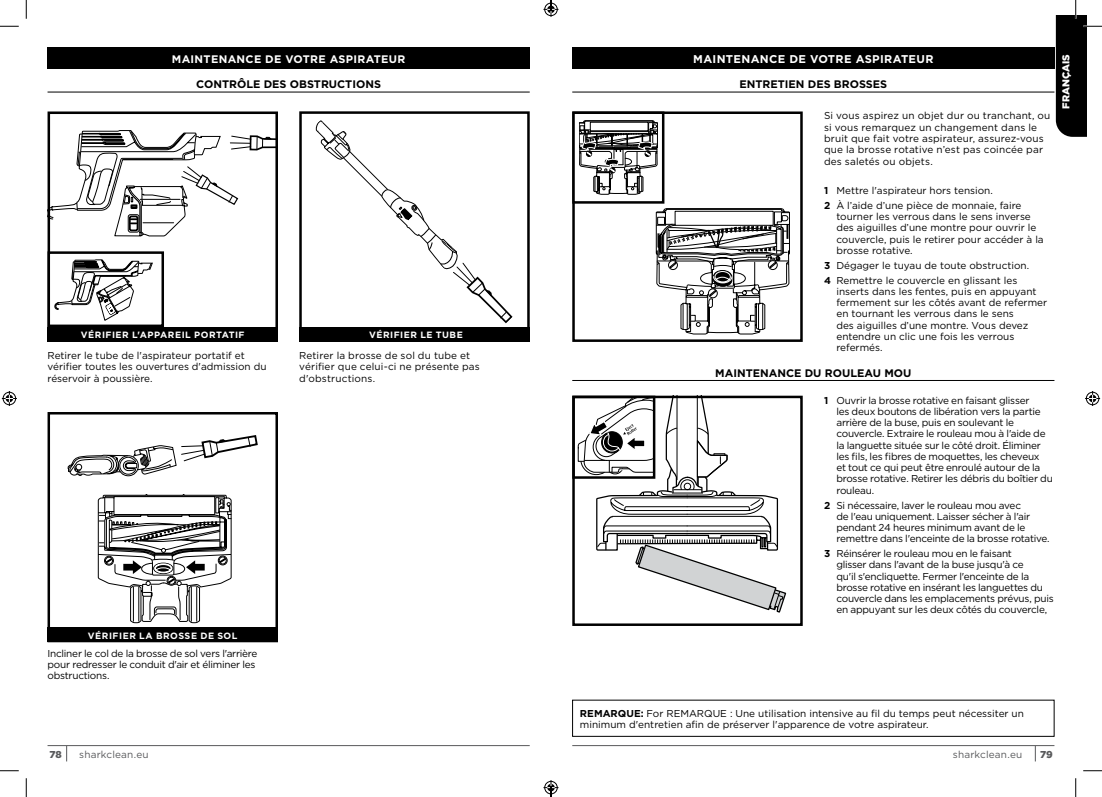
<style>
.page{position:relative;width:1102px;height:797px;background:#fff}
.page>*{position:absolute;margin:0;border:0;box-sizing:border-box;transform-origin:0 0}
.t1{font:700 11.25px "Gotham";letter-spacing:.03em;color:#fff}
.t2{font:700 11px "Gotham";color:#000}
.t3{font:700 11px "Gotham";letter-spacing:.03em;color:#fff}
.t4{font:10px/11.2px "Gotham";letter-spacing:-.015em;color:#000}
.t5{font:10px/11.2px "Gotham";letter-spacing:.015em;color:#000}
.t6{font:10px "Gotham";letter-spacing:.015em;color:#58595b}
.t7{font:900 10px "Gotham";color:#fff}
.t8{font:900 10px "Gotham";color:#58595b}
.t9{font:700 9.12px "Gotham";letter-spacing:.055em;color:#fff}
.s1{font-weight:700}
</style>
<div class="page">
<hr style="left:572px;top:745px;width:482px;height:1px;background:#58595b">
<hr style="left:48px;top:745px;width:481px;height:1px;background:#58595b">
<div style="left:572px;top:48px;width:482px;height:21px;background:#000"></div>
<hr style="left:48px;top:92px;width:481px;height:1px;background:#000">
<div style="left:48px;top:48px;width:481px;height:21px;background:#000"></div>
<svg style="left:315px;top:120px;width:198px;height:204px"></svg>
<div style="left:299px;top:111px;width:230px;height:231px;border:2px solid #000"></div>
<div style="left:48px;top:111px;width:230px;height:231px;border:3px solid #000"></div>
<svg style="left:48px;top:130px;width:230px;height:106px"></svg>
<div style="left:48px;top:327px;width:230px;height:15px;background:#000"></div>
<div style="left:299px;top:327px;width:230px;height:15px;background:#000"></div>
<div style="left:48px;top:412px;width:230px;height:230px;border:2px solid #000"></div>
<div style="left:48px;top:627px;width:230px;height:15px;background:#000"></div>
<svg style="left:98px;top:494px;width:133px;height:129px"></svg>
<hr style="left:572px;top:92px;width:482px;height:1px;background:#000">
<div style="left:49px;top:253px;width:114px;height:73px;background:#fff"></div>
<svg style="left:55px;top:259px;width:98px;height:61px"></svg>
<div style="left:48px;top:251px;width:116px;height:76px;border:2px solid #000"></div>
<svg style="left:68px;top:435px;width:190px;height:41px"></svg>
<svg style="left:655px;top:208px;width:134px;height:126px"></svg>
<div style="left:572px;top:111px;width:230px;height:231px;border:2px solid #000"></div>
<div style="left:572px;top:111px;width:92px;height:93px;border:2px solid #000"></div>
<svg style="left:579px;top:120px;width:78px;height:74px"></svg>
<hr style="left:572px;top:380px;width:482px;height:1px;background:#000">
<div style="left:572px;top:395px;width:230px;height:231px;border:2px solid #000"></div>
<div style="left:572px;top:395px;width:83px;height:84px;border:2px solid #000"></div>
<svg style="left:577px;top:395px;width:209px;height:217px"></svg>
<svg style="left:1034px;top:746px;width:1px;height:15px"></svg>
<svg style="left:66px;top:746px;width:1px;height:15px"></svg>
<svg style="left:0;top:25px;width:19px;height:2px"></svg>
<svg style="left:0;top:770px;width:19px;height:1px"></svg>
<svg style="left:1083px;top:770px;width:18px;height:1px"></svg>
<svg style="left:25px;top:0;width:2px;height:19px"></svg>
<svg style="left:25px;top:778px;width:2px;height:19px"></svg>
<svg style="left:1055px;top:0;width:46px;height:137px"></svg>
<svg style="left:1075px;top:778px;width:1px;height:19px"></svg>
<svg style="left:2px;top:391px;width:15px;height:15px"></svg>
<svg style="left:1085px;top:391px;width:14px;height:15px"></svg>
<svg style="left:543px;top:0;width:15px;height:17px"></svg>
<svg style="left:543px;top:780px;width:15px;height:17px"></svg>
<p class="t3" style="left:172px;top:51px;width:235px">MAINTENANCE DE VOTRE ASPIRATEUR</p>
<p class="t2" style="left:196px;top:77px;width:186px">CONTRÔLE DES OBSTRUCTIONS</p>
<p class="t9" style="left:81px;top:329px;width:165px">VÉRIFIER L'APPAREIL PORTATIF</p>
<p class="t9" style="left:369px;top:329px;width:95px">VÉRIFIER LE TUBE</p>
<p class="t4" style="left:48px;top:350px;width:220px">Retirer le tube de l'aspirateur portatif et vérifier toutes les ouvertures d'admission du réservoir à poussière.</p>
<p class="t5" style="left:299px;top:350px;width:182px">Retirer la brosse de sol du tube et vérifier que celui-ci ne présente pas d'obstructions.</p>
<p class="t9" style="left:88px;top:629px;width:151px">VÉRIFIER LA BROSSE DE SOL</p>
<p class="t4" style="left:48px;top:647px;width:211px">Incliner le col de la brosse de sol vers l'arrière pour redresser le conduit d'air et éliminer les obstructions.</p>
<p class="t1" style="left:693px;top:51px;width:242px">MAINTENANCE DE VOTRE ASPIRATEUR</p>
<p class="t2" style="left:739px;top:77px;width:149px">ENTRETIEN DES BROSSES</p>
<p class="t5" style="left:823px;top:110px;width:228px">Si vous aspirez un objet dur ou tranchant, ou si vous remarquez un changement dans le bruit que fait votre aspirateur, assurez-vous que la brosse rotative n’est pas coincée par des saletés ou objets.</p>
<p class="t4" style="left:823px;top:183px;width:199px;line-height:14.8px"><span class="s1">1</span> Mettre l'aspirateur hors tension.<br><span class="s1">2</span> À l’aide d’une pièce de monnaie, faire</p>
<p class="t4" style="left:836px;top:211px;width:209px">tourner les verrous dans le sens inverse des aiguilles d’une montre pour ouvrir le couvercle, puis le retirer pour accéder à la brosse rotative.</p>
<p class="t4" style="left:823px;top:257px;width:207px;line-height:14.8px"><span class="s1">3</span> Dégager le tuyau de toute obstruction.<br><span class="s1">4</span> Remettre le couvercle en glissant les</p>
<p class="t4" style="left:836px;top:285px;width:212px">inserts dans les fentes, puis en appuyant fermement sur les côtés avant de refermer en tournant les verrous dans le sens<br>des aiguilles d’une montre. Vous devez entendre un clic une fois les verrous refermés.</p>
<p class="t2" style="left:715px;top:365px;width:198px">MAINTENANCE DU ROULEAU MOU</p>
<p class="t4" style="left:836px;top:394px;width:218px;text-indent:-12px"><span class="s1">1</span> Ouvrir la brosse rotative en faisant glisser<br>les deux boutons de libération vers la partie arrière de la buse, puis en soulevant le couvercle. Extraire le rouleau mou à l'aide de la languette située sur le côté droit. Éliminer les fils, les fibres de moquettes, les cheveux<br>et tout ce qui peut être enroulé autour de la brosse rotative. Retirer les débris du boîtier du rouleau.</p>
<p class="t4" style="left:836px;top:499px;width:215px;text-indent:-12px"><span class="s1">2</span> Si nécessaire, laver le rouleau mou avec<br>de l'eau uniquement. Laisser sécher à l'air pendant 24 heures minimum avant de le remettre dans l'enceinte de la brosse rotative.</p>
<p class="t4" style="left:836px;top:547px;width:219px;text-indent:-12px"><span class="s1">3</span> Réinsérer le rouleau mou en le faisant<br>glisser dans l'avant de la buse jusqu'à ce<br>qu'il s'encliquette. Fermer l'enceinte de la brosse rotative en insérant les languettes du couvercle dans les emplacements prévus, puis en appuyant sur les deux côtés du couvercle,</p>
<p class="t7" style="left:1058px;top:109px;width:56px;rotate:-90deg">FRANÇAIS</p>
<p class="t4" style="left:580px;top:707px;width:445px"><span class="s1">REMARQUE:</span> For REMARQUE : Une utilisation intensive au fil du temps peut nécessiter un minimum d'entretien afin de préserver l'apparence de votre aspirateur.</p>
<p class="t8" style="left:50px;top:747px;width:14px">78</p>
<p class="t6" style="left:79px;top:747px;width:71px">sharkclean.eu</p>
<p class="t6" style="left:952px;top:747px;width:71px">sharkclean.eu</p>
<p class="t8" style="left:1039px;top:747px;width:14px">79</p>
</div>
